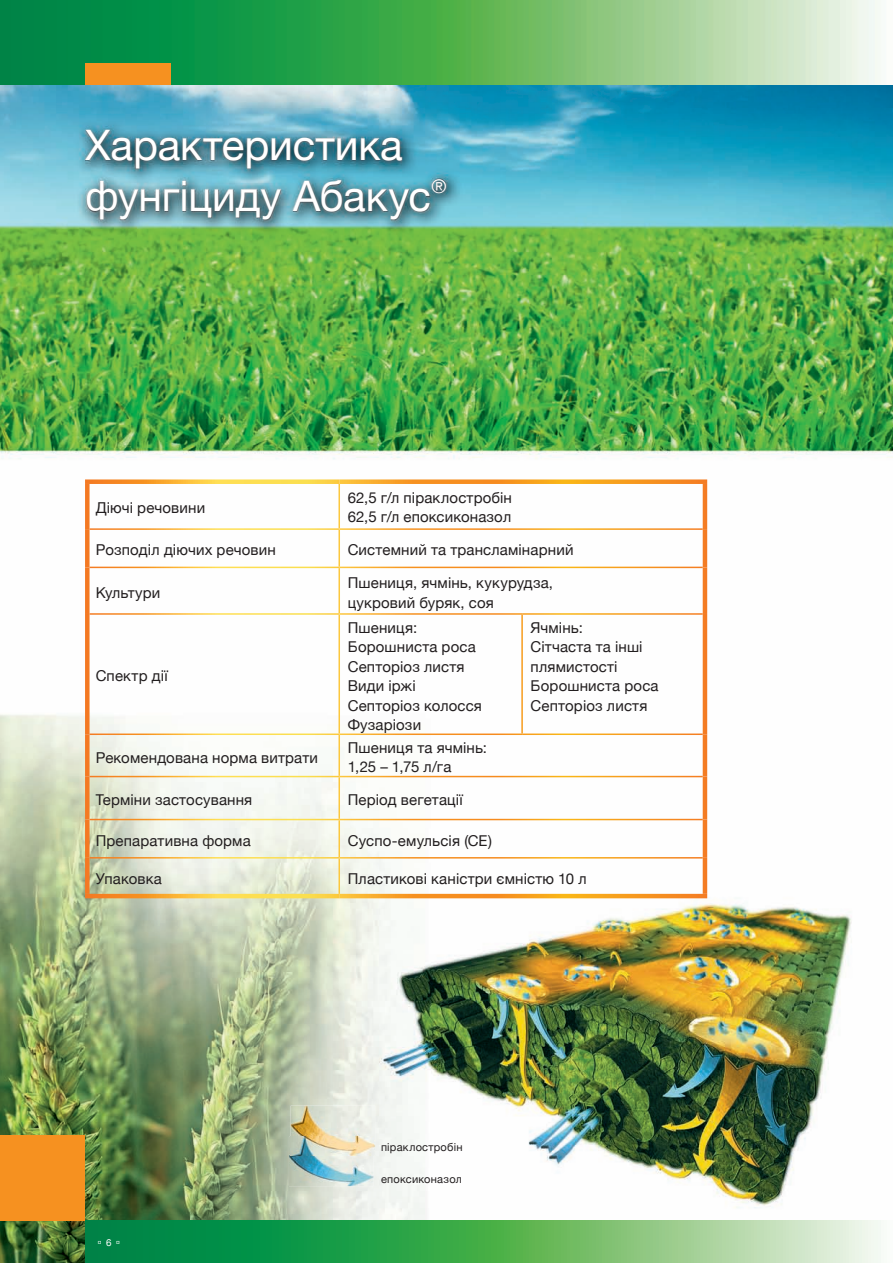
<style>
.page{position:relative;width:893px;height:1263px;background:#fff}
.page>*{position:absolute;margin:0;border:0;box-sizing:border-box;transform-origin:0 0}
.t1{font:42px/51px "Helvetica Neue";color:#fff}
.t2{font:15px/19.5px "Helvetica Neue";letter-spacing:.01em;color:#231f20}
.t3{font:11.1px "Helvetica Neue";letter-spacing:.02em;color:#231f20}
.t4{font:9.75px "Helvetica Neue";color:#fff}
</style>
<div class="page">
<img style="left:0;top:85px;width:893px;height:1178px">
<img style="left:289px;top:1137px;width:84px;height:49px">
<img style="left:291px;top:1106px;width:84px;height:49px">
<img style="left:291px;top:1137px;width:82px;height:18px">
<div style="left:85px;top:484px;width:5px;height:45px;background:#f47923"></div>
<svg style="left:85px;top:479px;width:254px;height:5px"></svg>
<hr style="left:338px;top:484px;width:2px;height:44px;background:#fff">
<svg style="left:339px;top:479px;width:368px;height:5px;background:#f7a537"></svg>
<hr style="left:703px;top:484px;width:4px;height:45px;background:#f47c23">
<div style="left:85px;top:529px;width:5px;height:38px;background:#f47923"></div>
<div style="left:85px;top:567px;width:5px;height:47px;background:#f47923"></div>
<hr style="left:90px;top:528px;width:249px;height:2px;background:#fff">
<hr style="left:90px;top:567px;width:249px;height:1px;background:#fff">
<hr style="left:338px;top:530px;width:2px;height:37px;background:#fff">
<hr style="left:338px;top:568px;width:2px;height:45px;background:#fff">
<hr style="left:339px;top:528px;width:364px;height:2px;background:#fff">
<hr style="left:339px;top:567px;width:364px;height:1px;background:#fff">
<hr style="left:703px;top:529px;width:4px;height:38px;background:#f47d23">
<hr style="left:703px;top:567px;width:4px;height:47px;background:#f47d23">
<div style="left:85px;top:614px;width:5px;height:120px;background:#f47923"></div>
<hr style="left:90px;top:613px;width:249px;height:2px;background:#fff">
<hr style="left:338px;top:615px;width:2px;height:118px;background:#fff">
<hr style="left:339px;top:613px;width:183px;height:2px;background:#fff">
<hr style="left:521px;top:615px;width:2px;height:118px;background:#fff">
<hr style="left:522px;top:613px;width:181px;height:2px;background:#fff">
<hr style="left:703px;top:614px;width:4px;height:120px;background:#f47c23">
<div style="left:85px;top:734px;width:5px;height:42px;background:#f47923"></div>
<div style="left:85px;top:776px;width:5px;height:43px;background:#f47923"></div>
<div style="left:85px;top:819px;width:5px;height:39px;background:#f47923"></div>
<hr style="left:90px;top:733px;width:249px;height:2px;background:#fff">
<hr style="left:90px;top:776px;width:249px;height:1px;background:#fff">
<hr style="left:90px;top:819px;width:249px;height:1px;background:#fff">
<hr style="left:338px;top:735px;width:2px;height:41px;background:#fff">
<hr style="left:338px;top:777px;width:2px;height:42px;background:#fff">
<hr style="left:338px;top:820px;width:2px;height:37px;background:#fff">
<hr style="left:339px;top:733px;width:183px;height:2px;background:#fff">
<hr style="left:339px;top:776px;width:364px;height:1px;background:#fff">
<hr style="left:339px;top:819px;width:364px;height:1px;background:#fff">
<hr style="left:522px;top:733px;width:181px;height:2px;background:#fff">
<hr style="left:703px;top:734px;width:4px;height:42px;background:#f47d23">
<hr style="left:703px;top:776px;width:4px;height:43px;background:#f47d23">
<hr style="left:703px;top:819px;width:4px;height:39px;background:#f47d23">
<div style="left:85px;top:858px;width:5px;height:36px;background:#f47923"></div>
<hr style="left:90px;top:857px;width:249px;height:1px;background:#fff">
<svg style="left:85px;top:894px;width:254px;height:4px"></svg>
<hr style="left:338px;top:858px;width:2px;height:36px;background:#fff">
<hr style="left:339px;top:857px;width:364px;height:1px;background:#fff">
<svg style="left:339px;top:894px;width:368px;height:4px"></svg>
<hr style="left:703px;top:858px;width:4px;height:36px;background:#f47d23">
<img style="left:0;top:0;width:880px;height:85px">
<svg style="left:85px;top:1220px;width:807px;height:43px;background:#5bb46f"></svg>
<div style="left:0;top:1135px;width:85px;height:85px;background:#f69120"></div>
<hr style="left:892px;top:1220px;width:1px;height:43px;background:#fbfdfb">
<div style="left:85px;top:64px;width:85px;height:21px;background:#f69120"></div>
<h1 class="t1" style="left:85px;top:119px;width:363px">Характеристика фунгіциду Абакус<sup>®</sup></h1>
<p class="t2" style="left:96px;top:497px;width:111px">Діючі речовини</p>
<p class="t2" style="left:348px;top:487px;width:166px">62,5 г/л піраклостробін<br>62,5 г/л епоксиконазол</p>
<p class="t2" style="left:96px;top:540px;width:182px">Розподіл діючих речовин</p>
<p class="t2" style="left:348px;top:540px;width:227px">Системний та трансламінарний</p>
<p class="t2" style="left:96px;top:582px;width:66px">Культури</p>
<p class="t2" style="left:348px;top:573px;width:207px">Пшениця, ячмінь, кукурудза, цукровий буряк, соя</p>
<p class="t2" style="left:96px;top:666px;width:74px">Спектр дії</p>
<p class="t2" style="left:348px;top:617px;width:136px">Пшениця:<br>Борошниста роса<br>Септоріоз листя<br>Види іржі<br>Септоріоз колосся<br>Фузаріози</p>
<p class="t2" style="left:531px;top:617px;width:129px">Ячмінь:<br>Сітчаста та інші плямистості<br>Борошниста роса<br>Септоріоз листя</p>
<p class="t2" style="left:96px;top:747px;width:224px">Рекомендована норма витрати</p>
<p class="t2" style="left:348px;top:737px;width:141px">Пшениця та ячмінь:<br>1,25 – 1,75 л/га</p>
<p class="t2" style="left:96px;top:790px;width:158px">Терміни застосування</p>
<p class="t2" style="left:348px;top:790px;width:117px">Період вегетації</p>
<p class="t2" style="left:96px;top:830px;width:156px">Препаративна форма</p>
<p class="t2" style="left:348px;top:830px;width:146px">Суспо-емульсія (СЕ)</p>
<p class="t2" style="left:96px;top:869px;width:67px">Упаковка</p>
<p class="t2" style="left:348px;top:869px;width:241px">Пластикові каністри ємністю 10 л</p>
<p class="t4" style="left:106px;top:1237px;width:7px">6</p>
<p class="t3" style="left:381px;top:1141px;width:83px">піраклостробін</p>
<p class="t3" style="left:381px;top:1172px;width:83px">епоксиконазол</p>
</div>
